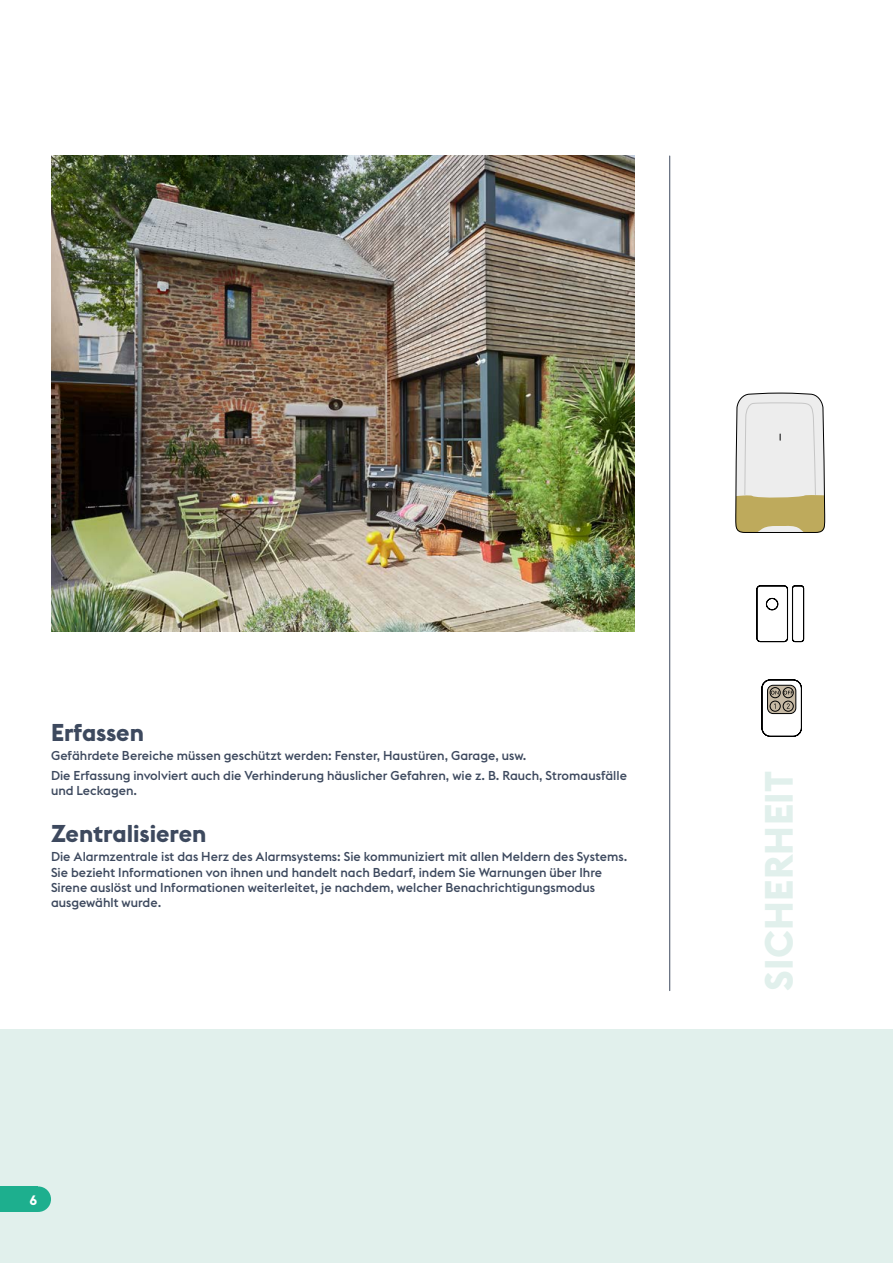
<style>
.page{position:relative;width:893px;height:1263px;background:#fff}
.page>*{position:absolute;margin:0;border:0;box-sizing:border-box;transform-origin:0 0}
.t1{font:700 39px "Euclid Flex";letter-spacing:.01em;color:#e1f0ec}
.t2{font:700 24px "Euclid Flex";color:#3d495e}
.t3{font:700 13.5px "Euclid Flex";color:#fff}
.t4{font:500 12.75px/15.3px "Euclid Flex";color:#3d495e}
</style>
<div class="page">
<div style="left:0;top:1029px;width:893px;height:234px;background:#e1f0ec"></div>
<img style="left:51px;top:156px;width:584px;height:475px">
<hr style="left:669px;top:156px;width:1px;height:835px;background:#3d495e">
<svg style="left:735px;top:392px;width:90px;height:141px"></svg>
<svg style="left:756px;top:585px;width:48px;height:57px"></svg>
<svg style="left:761px;top:679px;width:41px;height:58px"></svg>
<div style="left:0;top:1186px;width:38px;height:26px;background:#1daf8e"></div>
<div style="left:26px;top:1186px;width:25px;height:26px;background:#1daf8e;border-radius:50%"></div>
<h2 class="t2" style="left:51px;top:718px;width:94px">Erfassen</h2>
<p class="t4" style="left:51px;top:746px;width:577px;line-height:19.5px">Gefährdete Bereiche müssen geschützt werden: Fenster, Haustüren, Garage, usw.<br>Die Erfassung involviert auch die Verhinderung häuslicher Gefahren, wie z. B. Rauch, Stromausfälle</p>
<p class="t4" style="left:51px;top:783px;width:88px">und Leckagen.</p>
<h2 class="t2" style="left:51px;top:819px;width:157px">Zentralisieren</h2>
<p class="t4" style="left:51px;top:849px;width:578px">Die Alarmzentrale ist das Herz des Alarmsystems: Sie kommuniziert mit allen Meldern des Systems.<br>Sie bezieht Informationen von ihnen und handelt nach Bedarf, indem Sie Warnungen über Ihre Sirene auslöst und Informationen weiterleitet, je nachdem, welcher Benachrichtigungsmodus ausgewählt wurde.</p>
<p class="t3" style="left:30px;top:1192px;width:9px">6</p>
<h1 class="t1" style="left:757px;top:991px;width:221px;rotate:-90deg">SICHERHEIT</h1>
</div>
